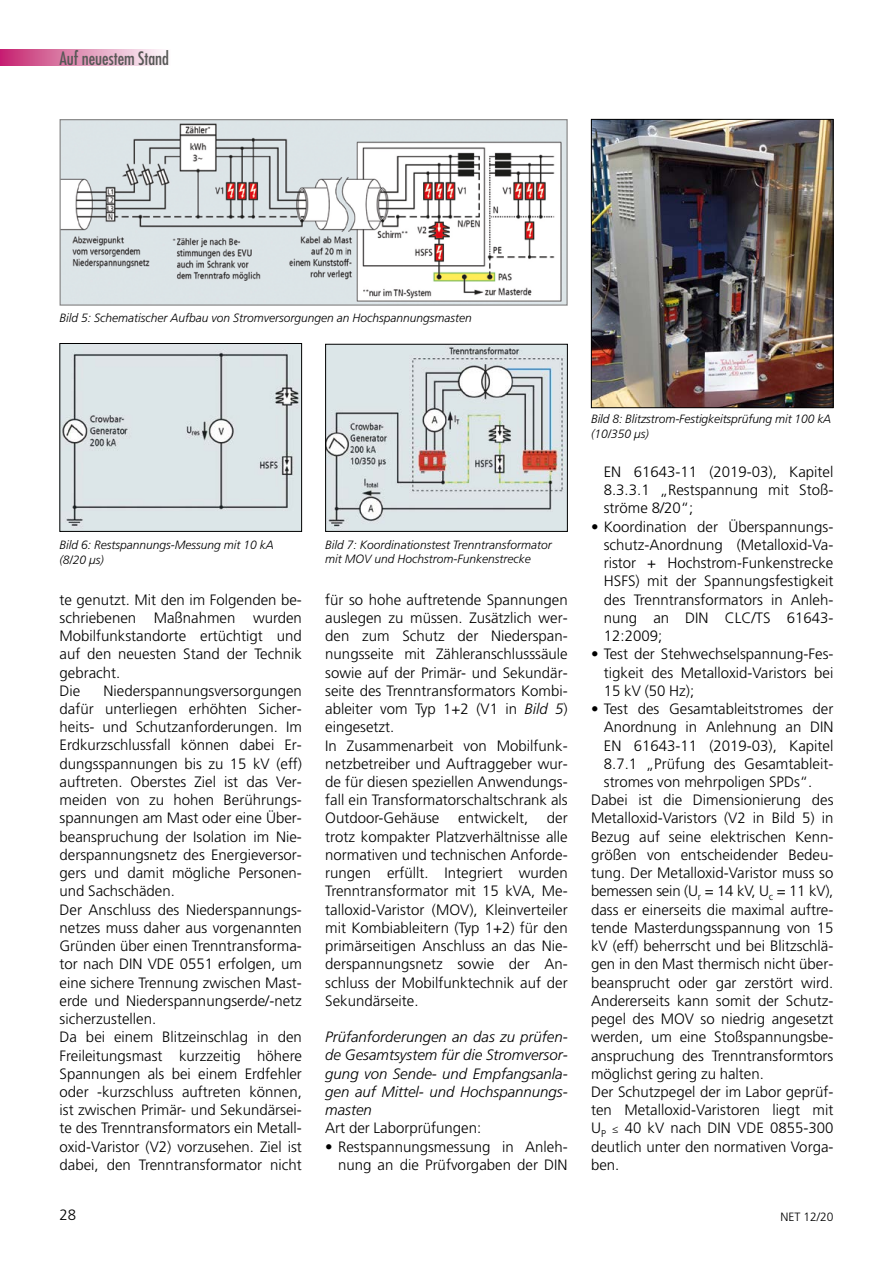
<style>
.page{position:relative;width:893px;height:1263px;background:#fff}
.page>*{position:absolute;margin:0;border:0;box-sizing:border-box;transform-origin:0 0}
.t1{font:condensed 18px "Futura";color:#575756}
.t2{font:300 15px/18.3px "Frutiger";color:#000}
.t3{font:italic 300 15px/18.3px "Frutiger";color:#000;text-align:justify}
.t4{font:italic 300 12px/14.9px "Frutiger";color:#000}
.t5{font:300 12px "Frutiger";color:#000}
.s1{font-style:italic}
.s2{font-family:"Adobe Arabic";font-weight:400}
</style>
<div class="page">
<div style="left:0;top:50px;width:170px;height:16px;background:linear-gradient(to right,#c52870,#feffff)"></div>
<img style="left:62px;top:121px;width:504px;height:183px">
<div style="left:60px;top:119px;width:508px;height:187px;border:1px solid #878787"></div>
<img style="left:62px;top:345px;width:238px;height:185px">
<div style="left:60px;top:343px;width:242px;height:189px;border:1px solid #000"></div>
<img style="left:327px;top:346px;width:239px;height:184px">
<div style="left:325px;top:344px;width:243px;height:188px;border:1px solid #000"></div>
<img style="left:593px;top:121px;width:238px;height:285px">
<div style="left:591px;top:119px;width:242px;height:289px;border:1px solid #000"></div>
<p class="t1" style="left:60px;top:47px;width:111px">Auf neuestem Stand</p>
<p class="t4" style="left:60px;top:310px;width:414px">Bild 5: Schematischer Aufbau von Stromversorgungen an Hochspannungsmasten</p>
<p class="t4" style="left:60px;top:538px;width:216px">Bild 6: Restspannungs-Messung mit 10 kA (8/20 µs)</p>
<p class="t4" style="left:325px;top:537px;width:228px">Bild 7: Koordinationstest Trenntransformator mit MOV und Hochstrom-Funkenstrecke</p>
<p class="t2" style="left:60px;top:590px;width:244px">te genutzt. Mit den im Folgenden be&shy;schriebenen Maßnahmen wurden<br>Mobilfunkstandorte ertüchtigt und auf den neuesten Stand der Technik gebracht.<br>Die</p>
<p class="t2" style="left:59px;top:682px;width:244px;text-indent:44px">Niederspannungsversorgungen dafür unterliegen erhöhten Sicher&shy;heits- und Schutzanforderungen. Im Erdkurzschlussfall können dabei Er&shy;dungsspannungen bis zu 15 kV (eff) auftreten. Oberstes Ziel ist das Ver&shy;meiden von zu hohen Berührungs&shy;spannungen am Mast oder eine Über&shy;beanspruchung der Isolation im Nie&shy;derspannungsnetz des Energieversor&shy;gers und damit mögliche Personen&shy;und Sachschäden.<br>Der Anschluss des Niederspannungs&shy;netzes muss daher aus vorgenannten Gründen über einen Trenntransforma&shy;tor nach DIN VDE 0551 erfolgen, um eine sichere Trennung zwischen Mast&shy;erde und Niederspannungserde/-netz sicherzustellen.<br>Da bei einem Blitzeinschlag in den Freileitungsmast kurzzeitig höhere Spannungen als bei einem Erdfehler oder -kurzschluss auftreten können, ist zwischen Primär- und Sekundärsei&shy;te des Trenntransformators ein Metall&shy;oxid-Varistor (V2) vorzusehen. Ziel ist dabei, den Trenntransformator nicht</p>
<p class="t2" style="left:325px;top:590px;width:244px">für so hohe auftretende Spannungen auslegen zu müssen. Zusätzlich wer&shy;den zum Schutz der Niederspan&shy;nungsseite mit Zähleranschlusssäule sowie auf der Primär- und Sekundär&shy;seite des Trenntransformators Kombi&shy;ableiter vom Typ 1+2 (V1 in <span class="s1">Bild 5</span>) eingesetzt.<br>In Zusammenarbeit von Mobilfunk&shy;netzbetreiber und Auftraggeber wur&shy;de für diesen speziellen Anwendungs&shy;fall ein Transformatorschaltschrank als Outdoor-Gehäuse entwickelt, der trotz kompakter Platzverhältnisse alle normativen und technischen Anforde&shy;rungen erfüllt. Integriert wurden Trenntransformator mit 15 kVA, Me&shy;talloxid-Varistor (MOV), Kleinverteiler mit Kombiableitern (Typ 1+2) für den primärseitigen Anschluss an das Nie&shy;derspannungsnetz sowie der An&shy;schluss der Mobilfunktechnik auf der Sekundärseite.</p>
<p class="t3" style="left:325px;top:1028px;width:244px">Prüfanforderungen an das zu prüfen&shy;de Gesamtsystem für die Stromversor&shy;gung von Sende- und Empfangsanla&shy;gen auf Mittel- und Hochspannungs&shy;masten</p>
<p class="t2" style="left:325px;top:1119px;width:157px">Art der Laborprüfungen:</p>
<p class="t2" style="left:325px;top:1137px;width:244px;text-align:right">• Restspannungsmessung in Anleh&shy;nung an die Prüfvorgaben der DIN</p>
<p class="t4" style="left:591px;top:411px;width:242px">Bild 8: Blitzstrom-Festigkeitsprüfung mit 100 kA (10/350 µs)</p>
<p class="t2" style="left:604px;top:463px;width:231px;text-align:justify">EN 61643-11 (2019-03), Kapitel 8.3.3.1 „Restspannung mit Stoß&shy;ströme 8/20“;</p>
<p class="t2" style="left:604px;top:518px;width:231px;text-align:justify;text-indent:-13px">• Koordination der Überspannungs&shy;schutz-Anordnung (Metalloxid-Va&shy;ristor + Hochstrom-Funkenstrecke HSFS) mit der Spannungsfestigkeit des Trenntransformators in Anleh&shy;nung an DIN CLC/TS 61643- 12:2009;</p>
<p class="t2" style="left:604px;top:645px;width:231px;text-align:justify;text-indent:-13px">• Test der Stehwechselspannung-Fes&shy;tigkeit des Metalloxid-Varistors bei 15 kV (50 Hz);</p>
<p class="t2" style="left:591px;top:700px;width:244px">• Test des Gesamtableitstromes der</p>
<p class="t2" style="left:604px;top:718px;width:231px">Anordnung in Anlehnung an DIN</p>
<p class="t2" style="left:604px;top:736px;width:231px">EN 61643-11 (2019-03), Kapitel</p>
<p class="t2" style="left:604px;top:755px;width:231px">8.7.1 „Prüfung des Gesamtableit-</p>
<p class="t2" style="left:604px;top:773px;width:210px">stromes von mehrpoligen SPDs“.</p>
<p class="t2" style="left:591px;top:791px;width:244px">Dabei ist die Dimensionierung des</p>
<p class="t2" style="left:591px;top:809px;width:244px">Metalloxid-Varistors (V2 in Bild 5) in</p>
<p class="t2" style="left:591px;top:827px;width:244px">Bezug auf seine elektrischen Kenn-</p>
<p class="t2" style="left:591px;top:846px;width:244px">größen von entscheidender Bedeu-</p>
<p class="t2" style="left:591px;top:864px;width:244px">tung. Der Metalloxid-Varistor muss so</p>
<p class="t2" style="left:591px;top:882px;width:244px">bemessen sein (U<sub>r</sub> = 14 kV, U<sub>c</sub> = 11 kV),</p>
<p class="t2" style="left:591px;top:900px;width:244px">dass er einerseits die maximal auftre-</p>
<p class="t2" style="left:591px;top:919px;width:244px">tende Masterdungsspannung von 15</p>
<p class="t2" style="left:591px;top:937px;width:244px">kV (eff) beherrscht und bei Blitzschlä-</p>
<p class="t2" style="left:591px;top:955px;width:244px">gen in den Mast thermisch nicht über-</p>
<p class="t2" style="left:591px;top:973px;width:244px">beansprucht oder gar zerstört wird.</p>
<p class="t2" style="left:591px;top:992px;width:244px">Andererseits kann somit der Schutz-</p>
<p class="t2" style="left:591px;top:1010px;width:244px">pegel des MOV so niedrig angesetzt</p>
<p class="t2" style="left:591px;top:1028px;width:244px">werden, um eine Stoßspannungsbe-</p>
<p class="t2" style="left:591px;top:1046px;width:244px">anspruchung des Trenntransformtors</p>
<p class="t2" style="left:591px;top:1064px;width:174px">möglichst gering zu halten.</p>
<p class="t2" style="left:591px;top:1083px;width:244px">Der Schutzpegel der im Labor geprüf-</p>
<p class="t2" style="left:591px;top:1101px;width:244px">ten Metalloxid-Varistoren liegt mit</p>
<p class="t2" style="left:591px;top:1119px;width:244px">U<sub>P</sub> <span class="s2">≤</span> 40 kV nach DIN VDE 0855-300</p>
<p class="t2" style="left:591px;top:1137px;width:244px">deutlich unter den normativen Vorga-</p>
<p class="t2" style="left:591px;top:1156px;width:30px">ben.</p>
<p class="t2" style="left:60px;top:1206px;width:18px">28</p>
<p class="t5" style="left:780px;top:1210px;width:55px">NET 12/20</p>
</div>
